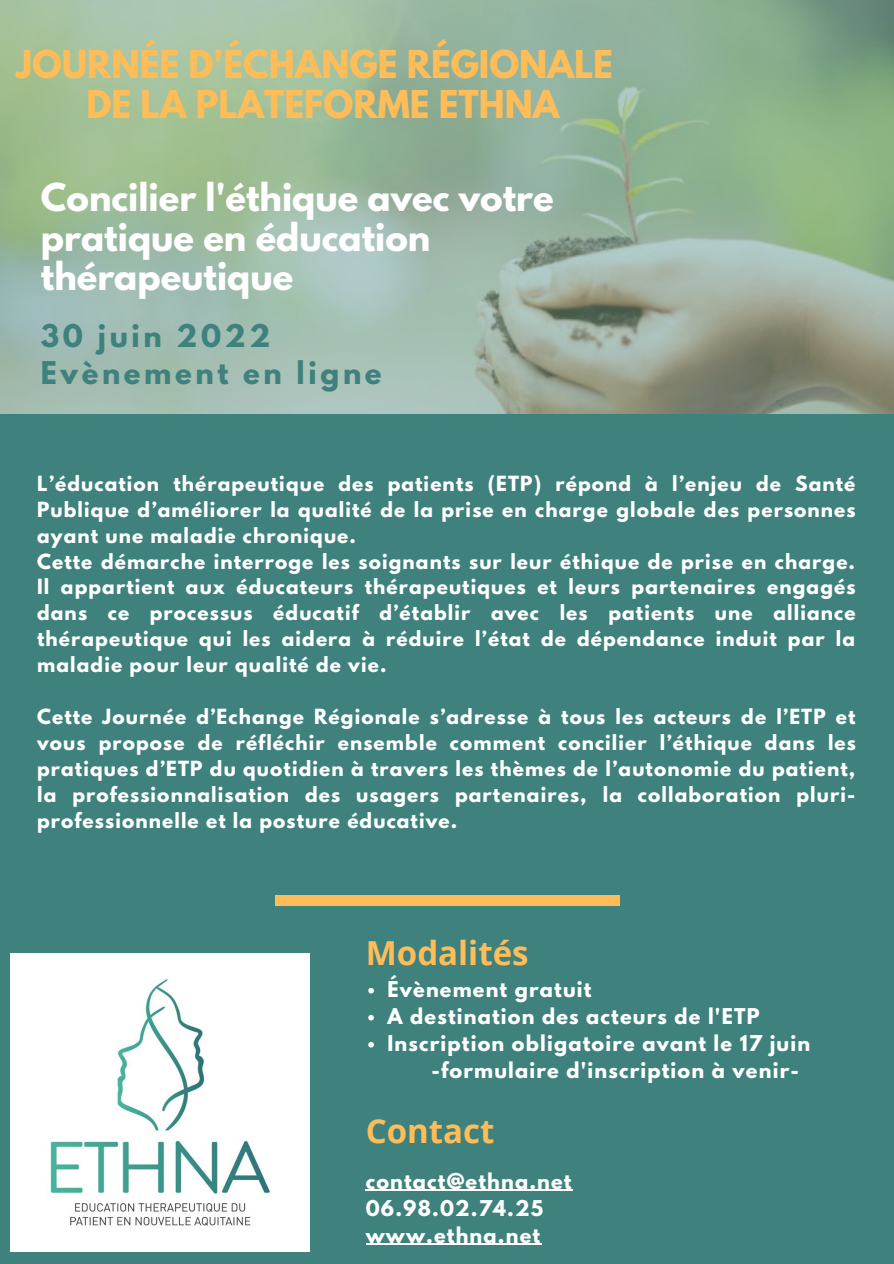
<style>
.page{position:relative;width:894px;height:1264px;background:#fff}
.page>*{position:absolute;margin:0;border:0;box-sizing:border-box;transform-origin:0 0}
.t1{font:700 34.05px/39.5px "League Spartan";color:#fff}
.t2{font:700 34.05px "League Spartan";color:#ffbd59}
.t3{font:700 33px "Open Sans";color:#ffbd59}
.t4{font:700 27.75px "League Spartan";letter-spacing:.13em;color:#3e817d}
.t5{font:700 19.35px "League Spartan";letter-spacing:.06em;color:#fff}
.t6{font:700 18.45px/26px "League Spartan";letter-spacing:.06em;color:#fff;text-align:justify}
</style>
<div class="page">
<div style="left:0;top:0;width:893px;height:1263px;background:#3e817d"></div>
<img style="left:0;top:0;width:893px;height:413px">
<div style="left:275px;top:895px;width:344px;height:10px;background:#ffbd59"></div>
<img style="left:11px;top:953px;width:298px;height:298px">
<svg style="left:368px;top:987px;width:6px;height:6px"></svg>
<svg style="left:368px;top:1014px;width:6px;height:6px"></svg>
<svg style="left:368px;top:1042px;width:6px;height:5px"></svg>
<hr style="left:365px;top:1189px;width:207px;height:1px;background:#fff">
<hr style="left:365px;top:1243px;width:176px;height:1px;background:#fff">
<p class="t2" style="left:16px;top:47px;width:598px">JOURNÉE D'ÉCHANGE RÉGIONALE</p>
<p class="t2" style="left:86px;top:87px;width:474px">DE LA PLATEFORME ETHNA</p>
<p class="t1" style="left:41px;top:182px;width:514px">Concilier l'éthique avec votre pratique en éducation thérapeutique</p>
<p class="t4" style="left:41px;top:322px;width:231px">30 juin 2022</p>
<p class="t4" style="left:41px;top:359px;width:342px">Evènement en ligne</p>
<p class="t6" style="left:37px;top:473px;width:819px">L’éducation thérapeutique des patients (ETP) répond à l’enjeu de Santé Publique d’améliorer la qualité de la prise en charge globale des personnes ayant une maladie chronique.</p>
<p class="t6" style="left:37px;top:550px;width:819px">Cette démarche interroge les soignants sur leur éthique de prise en charge.<br>Il appartient aux éducateurs thérapeutiques et leurs partenaires engagés dans ce processus éducatif d’établir avec les patients une alliance thérapeutique qui les aidera à réduire l’état de dépendance induit par la maladie pour leur qualité de vie.</p>
<p class="t6" style="left:37px;top:706px;width:820px">Cette Journée d’Echange Régionale s’adresse à tous les acteurs de l’ETP et vous propose de réfléchir ensemble comment concilier l’éthique dans les pratiques d’ETP du quotidien à travers les thèmes de l’autonomie du patient, la professionnalisation des usagers partenaires, la collaboration pluri&shy;professionnelle et la posture éducative.</p>
<p class="t3" style="left:365px;top:929px;width:164px">Modalités</p>
<p class="t5" style="left:387px;top:979px;width:205px">Évènement gratuit</p>
<p class="t5" style="left:387px;top:1006px;width:373px">A destination des acteurs de l'ETP</p>
<p class="t5" style="left:387px;top:1033px;width:424px">Inscription obligatoire avant le 17 juin</p>
<p class="t5" style="left:431px;top:1060px;width:369px">-formulaire d'inscription à venir-</p>
<p class="t3" style="left:365px;top:1107px;width:130px">Contact</p>
<p class="t5" style="left:365px;top:1171px;width:207px">contact@ethna.net</p>
<p class="t5" style="left:365px;top:1198px;width:179px">06.98.02.74.25</p>
<p class="t5" style="left:365px;top:1225px;width:176px">www.ethna.net</p>
</div>
